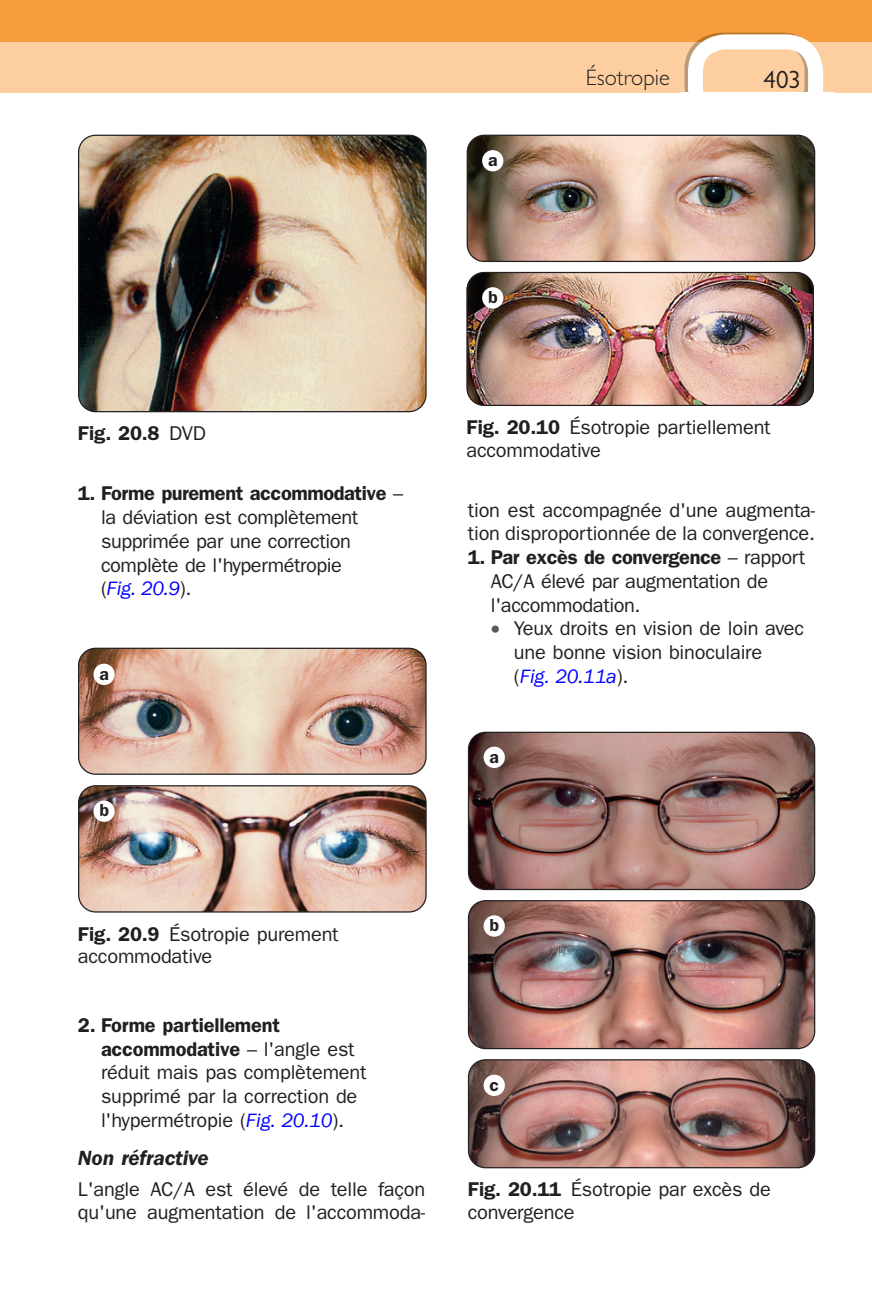
<style>
.page{position:relative;width:872px;height:1304px;background:#fff}
.page>*{position:absolute;margin:0;border:0;box-sizing:border-box;transform-origin:0 0}
.t1{font:25px "Gill Sans";color:#231f20}
.t2{font:300 22.5px "Gill Sans";color:#231f20}
.t3{font:italic 600 21.25px "Franklin Gothic";letter-spacing:-.01em;color:#231f20}
.t4{font:20px/23.8px "Franklin Gothic";letter-spacing:-.01em;color:#231f20}
.t5{font:600 20px "Franklin Gothic";color:#231f20}
.t6{font:600 17.5px "Franklin Gothic";color:#231f20}
.s1{font-weight:400}
.s2{font-weight:600}
.s3{font-style:italic;color:#00f}
.s4{color:#57585a}
</style>
<div class="page">
<div style="left:0;top:0;width:872px;height:92px;background:#f89d3d"></div>
<div style="left:0;top:42px;width:872px;height:50px;background:#fdcfa0"></div>
<svg style="left:684px;top:33px;width:139px;height:59px"></svg>
<img style="left:79px;top:135px;width:347px;height:277px">
<div style="left:78px;top:135px;width:348px;height:277px;border:1px solid #231f20;border-radius:17px"></div>
<img style="left:80px;top:787px;width:345px;height:124px">
<div style="left:78px;top:785px;width:349px;height:128px;border:1px solid #231f20;border-radius:17px"></div>
<img style="left:79px;top:648px;width:347px;height:126px">
<div style="left:78px;top:648px;width:348px;height:127px;border:1px solid #231f20;border-radius:17px"></div>
<div style="left:93px;top:801px;width:22px;height:21px;background:#fff;border-radius:50%"></div>
<div style="left:93px;top:664px;width:22px;height:21px;background:#fff;border-radius:50%"></div>
<img style="left:468px;top:135px;width:346px;height:126px">
<div style="left:466px;top:135px;width:349px;height:127px;border:1px solid #231f20;border-radius:17px"></div>
<div style="left:482px;top:150px;width:21px;height:21px;background:#fff;border-radius:50%"></div>
<img style="left:468px;top:272px;width:346px;height:133px">
<div style="left:466px;top:272px;width:348px;height:134px;border:1px solid #231f20;border-radius:17px"></div>
<div style="left:482px;top:287px;width:21px;height:22px;background:#fff;border-radius:50%"></div>
<img style="left:468px;top:732px;width:347px;height:436px">
<div style="left:483px;top:747px;width:22px;height:21px;background:#fff;border-radius:50%"></div>
<div style="left:483px;top:1075px;width:22px;height:21px;background:#fff;border-radius:50%"></div>
<div style="left:483px;top:915px;width:22px;height:22px;background:#fff;border-radius:50%"></div>
<p class="t6" style="left:488px;top:150px;width:11px">a</p>
<p class="t2" style="left:586px;top:65px;width:86px">Ésotropie</p>
<p class="t1" style="left:763px;top:65px;width:39px">403</p>
<p class="t6" style="left:488px;top:287px;width:11px">b</p>
<p class="t5" style="left:78px;top:422px;width:129px">Fig. 20.8 <span class="s1">DVD</span></p>
<p class="t4" style="left:101px;top:482px;width:303px;text-indent:-23px"><span class="s2">1. Forme purement accommodative</span> – la déviation est complètement supprimée par une correction complète de l'hypermétropie<br>( <span class="s3">Fig. 20.9</span> ).</p>
<p class="t6" style="left:99px;top:663px;width:11px">a</p>
<p class="t6" style="left:99px;top:800px;width:11px">b</p>
<p class="t4" style="left:78px;top:923px;width:262px;line-height:22.5px"><span class="s2">Fig. 20.9</span> Ésotropie purement accommodative</p>
<p class="t4" style="left:101px;top:1013px;width:267px;text-indent:-23px"><span class="s2">2. Forme partiellement accommodative</span> – l'angle est réduit mais pas complètement supprimé par la correction de l'hypermétropie ( <span class="s3">Fig. 20.10</span> ).</p>
<p class="t3" style="left:78px;top:1146px;width:132px">Non réfractive</p>
<p class="t4" style="left:78px;top:1177px;width:349px">L'angle AC/A est élevé de telle façon qu'une augmentation de l'accommoda-</p>
<p class="t4" style="left:466px;top:416px;width:305px;line-height:22.5px"><span class="s2">Fig. 20.10</span> Ésotropie partiellement accommodative</p>
<p class="t4" style="left:468px;top:498px;width:349px">tion est accompagnée d'une augmenta&shy;tion disproportionnée de la convergence.</p>
<p class="t4" style="left:491px;top:546px;width:316px;text-indent:-23px"><span class="s2">1. Par excès de convergence</span> – rapport<br>AC/A élevé par augmentation de l'accommodation.</p>
<p class="t4" style="left:514px;top:617px;width:292px;text-indent:-23px"><span class="s4">•</span> Yeux droits en vision de loin avec une bonne vision binoculaire<br>( <span class="s3">Fig. 20.11a</span> ).</p>
<p class="t6" style="left:489px;top:746px;width:11px">a</p>
<p class="t6" style="left:489px;top:915px;width:11px">b</p>
<p class="t6" style="left:489px;top:1074px;width:11px">c</p>
<p class="t4" style="left:468px;top:1179px;width:304px;line-height:22.5px"><span class="s2">Fig. 20.11</span> Ésotropie par excès de convergence</p>
</div>
